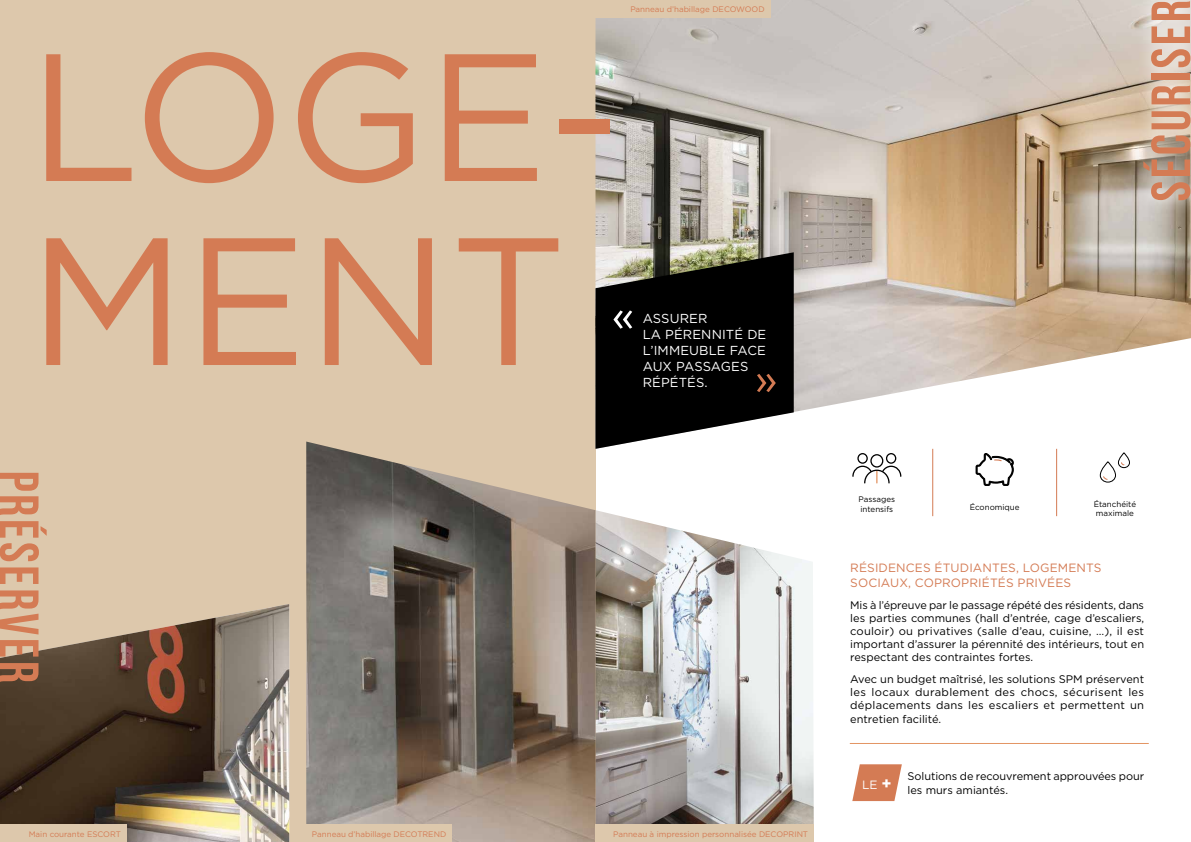
<style>
.page{position:relative;width:1191px;height:842px;background:#fff}
.page>*{position:absolute;margin:0;border:0;box-sizing:border-box;transform-origin:0 0}
.t1{font:181px/184px "Gotham";color:#d47b54}
.t2{font:55px "Bebas Neue";letter-spacing:.05em;color:#d47b54}
.t3{font:13px/16px "Gotham";letter-spacing:.01em;color:#fff}
.t4{font:12px/15px "Gotham";letter-spacing:.01em;color:#d47b54}
.t5{font:12px "Gotham";color:#fff}
.t6{font:11px/13.2px "Gotham";color:#000;text-align:justify}
.t7{font:8px "Gotham";color:#d47b54}
.t8{font:8px/9.6px "Gotham";color:#000}
.s1{font-weight:700;font-size:16px}
</style>
<div class="page">
<div style="left:0;top:0;width:595px;height:842px;background:#ddc8ac"></div>
<img style="left:306px;top:441px;width:290px;height:401px">
<img style="left:595px;top:0;width:596px;height:449px">
<svg style="left:1128px;top:0;width:63px;height:216px;background:#cec2b5"></svg>
<img style="left:0;top:604px;width:289px;height:238px">
<svg style="left:975px;top:453px;width:38px;height:33px"></svg>
<hr style="left:1056px;top:449px;width:1px;height:67px;background:#d47b54">
<hr style="left:932px;top:449px;width:1px;height:67px;background:#d47b54">
<svg style="left:852px;top:764px;width:50px;height:37px;background:#db9070"></svg>
<hr style="left:849px;top:743px;width:299px;height:1px;background:#e39564">
<svg style="left:852px;top:453px;width:50px;height:31px"></svg>
<img style="left:595px;top:510px;width:218px;height:332px">
<div style="left:0;top:825px;width:127px;height:17px;background:#ddc8ac"></div>
<div style="left:306px;top:825px;width:146px;height:17px;background:#ddc8ac"></div>
<div style="left:596px;top:825px;width:218px;height:17px;background:#ddc8ac"></div>
<svg style="left:595px;top:252px;width:198px;height:197px;background:#2b2a28"></svg>
<div style="left:595px;top:0;width:175px;height:17px;background:#ddc8ac"></div>
<svg style="left:1099px;top:452px;width:31px;height:31px"></svg>
<h1 class="t1" style="left:28px;top:21px;width:594px">LOGE-<br>MENT</h1>
<p class="t7" style="left:630px;top:4px;width:136px">Panneau d’habillage DECOWOOD</p>
<p class="t3" style="left:642px;top:310px;width:125px">ASSURER<br>LA PÉRENNITÉ DE<br>L’IMMEUBLE FACE<br>AUX PASSAGES<br>RÉPÉTÉS.</p>
<h2 class="t2" style="left:49px;top:471px;width:214px;rotate:90deg">PRÉSERVER</h2>
<p class="t7" style="left:29px;top:829px;width:94px">Main courante ESCORT</p>
<p class="t7" style="left:312px;top:829px;width:136px">Panneau d’habillage DECOTREND</p>
<p class="t7" style="left:613px;top:829px;width:196px">Panneau à impression personnalisée DECOPRINT</p>
<h2 class="t2" style="left:1140px;top:201px;width:203px;rotate:-90deg">SÉCURISER</h2>
<p class="t8" style="left:858px;top:494px;width:38px">Passages intensifs</p>
<p class="t8" style="left:969px;top:502px;width:51px">Économique</p>
<p class="t8" style="left:1093px;top:499px;width:44px">Étanchéité maximale</p>
<p class="t4" style="left:850px;top:560px;width:253px">RÉSIDENCES ÉTUDIANTES, LOGEMENTS<br>SOCIAUX, COPROPRIÉTÉS PRIVÉES</p>
<p class="t6" style="left:850px;top:598px;width:295px">Mis à l’épreuve par le passage répété des résidents, dans les parties communes (hall d’entrée, cage d’escaliers, couloir) ou privatives (salle d’eau, cuisine, …), il est important d’assurer la pérennité des intérieurs, tout en respectant des contraintes fortes.</p>
<p class="t6" style="left:850px;top:672px;width:295px">Avec un budget maîtrisé, les solutions SPM préservent les locaux durablement des chocs, sécurisent les déplacements dans les escaliers et permettent un entretien facilité.</p>
<p class="t5" style="left:862px;top:777px;width:31px">LE <span class="s1">+</span></p>
<p class="t6" style="left:907px;top:770px;width:238px">Solutions de recouvrement approuvées pour les murs amiantés.</p>
</div>
